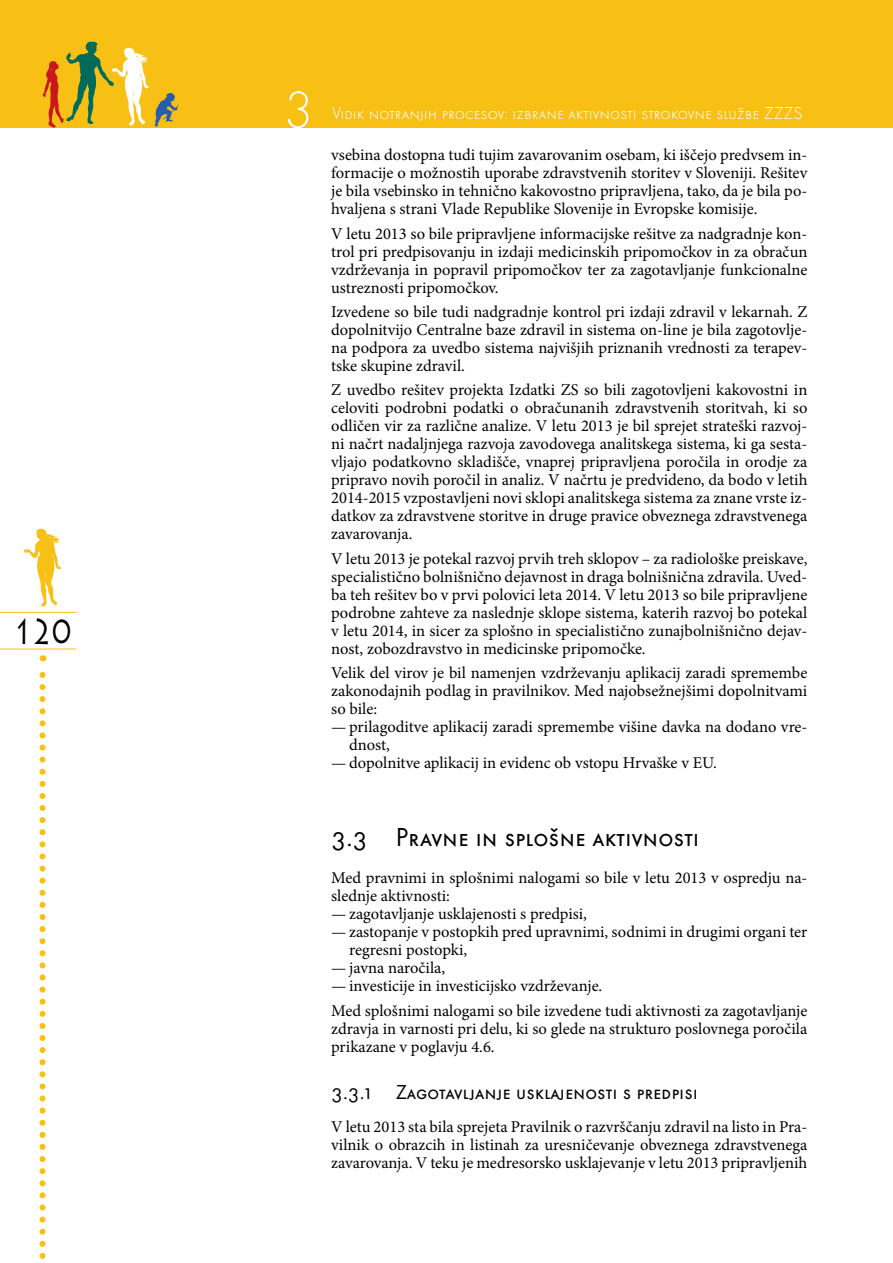
<style>
.page{position:relative;width:893px;height:1263px;background:#fff}
.page>*{position:absolute;margin:0;border:0;box-sizing:border-box;transform-origin:0 0}
.t1{font:54px "Futura SCTEE Ligh";color:#fff}
.t2{font:36px "Lithos Pro";color:#000;scale:.75 1}
.t3{font:27px "Futura SCTEE";color:#000}
.t4{font:21px "Futura SCTEE";color:#000}
.t5{font:18px "Futura SCTEE Ligh";color:#fff}
.t6{font:16.5px/18px "Minion Pro";color:#000;text-align:justify}
</style>
<div class="page">
<div style="left:0;top:0;width:893px;height:128px;background:#f8c014"></div>
<svg style="left:42px;top:42px;width:107px;height:86px"></svg>
<svg style="left:155px;top:93px;width:24px;height:34px"></svg>
<svg style="left:40px;top:655px;width:6px;height:601px"></svg>
<hr style="left:0;top:612px;width:77px;height:1px;background:#f8c014">
<hr style="left:0;top:649px;width:77px;height:1px;background:#f8c014">
<svg style="left:24px;top:529px;width:37px;height:77px"></svg>
<p class="t2" style="left:14px;top:611px;width:78px">120</p>
<h1 class="t1" style="left:284px;top:72px;width:32px">3</h1>
<p class="t5" style="left:332px;top:103px;width:472px">Vidik notranjih procesov: izbrane aktivnosti strokovne službe ZZZS</p>
<p class="t6" style="left:331px;top:146px;width:478px">vsebina dostopna tudi tujim zavarovanim osebam, ki iščejo predvsem in&shy;formacije o možnostih uporabe zdravstvenih storitev v Sloveniji. Rešitev je bila vsebinsko in tehnično kakovostno pripravljena, tako, da je bila po&shy;hvaljena s strani Vlade Republike Slovenije in Evropske komisije.</p>
<p class="t6" style="left:331px;top:224px;width:478px">V letu 2013 so bile pripravljene informacijske rešitve za nadgradnje kon&shy;trol pri predpisovanju in izdaji medicinskih pripomočkov in za obračun vzdrževanja in popravil pripomočkov ter za zagotavljanje funkcionalne ustreznosti pripomočkov.</p>
<p class="t6" style="left:331px;top:303px;width:478px">Izvedene so bile tudi nadgradnje kontrol pri izdaji zdravil v lekarnah. Z dopolnitvijo Centralne baze zdravil in sistema on-line je bila zagotovlje&shy;na podpora za uvedbo sistema najvišjih priznanih vrednosti za terapev&shy;tske skupine zdravil.</p>
<p class="t6" style="left:331px;top:381px;width:478px">Z uvedbo rešitev projekta Izdatki ZS so bili zagotovljeni kakovostni in celoviti podrobni podatki o obračunanih zdravstvenih storitvah, ki so odličen vir za različne analize. V letu 2013 je bil sprejet strateški razvoj&shy;ni načrt nadaljnjega razvoja zavodovega analitskega sistema, ki ga sesta&shy;vljajo podatkovno skladišče, vnaprej pripravljena poročila in orodje za pripravo novih poročil in analiz. V načrtu je predvideno, da bodo v letih 2014-2015 vzpostavljeni novi sklopi analitskega sistema za znane vrste iz&shy;datkov za zdravstvene storitve in druge pravice obveznega zdravstvenega zavarovanja.</p>
<p class="t6" style="left:331px;top:550px;width:478px">V letu 2013 je potekal razvoj prvih treh sklopov – za radiološke preiskave, specialistično bolnišnično dejavnost in draga bolnišnična zdravila. Uved&shy;ba teh rešitev bo v prvi polovici leta 2014. V letu 2013 so bile pripravljene podrobne zahteve za naslednje sklope sistema, katerih razvoj bo potekal v letu 2014, in sicer za splošno in specialistično zunajbolnišnično dejav&shy;nost, zobozdravstvo in medicinske pripomočke.</p>
<p class="t6" style="left:331px;top:664px;width:478px">Velik del virov je bil namenjen vzdrževanju aplikacij zaradi spremembe zakonodajnih podlag in pravilnikov. Med najobsežnejšimi dopolnitvami so bile:</p>
<p class="t6" style="left:349px;top:718px;width:460px;text-indent:-18px">— prilagoditve aplikacij zaradi spremembe višine davka na dodano vre&shy;dnost,</p>
<p class="t6" style="left:331px;top:754px;width:387px">— dopolnitve aplikacij in evidenc ob vstopu Hrvaške v EU.</p>
<p class="t3" style="left:331px;top:822px;width:370px">3.3 Pravne in splošne aktivnosti</p>
<p class="t6" style="left:331px;top:869px;width:478px">Med pravnimi in splošnimi nalogami so bile v letu 2013 v ospredju na&shy;slednje aktivnosti:</p>
<p class="t6" style="left:331px;top:905px;width:257px">— zagotavljanje usklajenosti s predpisi,</p>
<p class="t6" style="left:349px;top:923px;width:460px;text-indent:-18px">— zastopanje v postopkih pred upravnimi, sodnimi in drugimi organi ter regresni postopki,</p>
<p class="t6" style="left:331px;top:959px;width:116px">— javna naročila,</p>
<p class="t6" style="left:331px;top:974px;width:478px;line-height:24.3px">— investicije in investicijsko vzdrževanje.<br>Med splošnimi nalogami so bile izvedene tudi aktivnosti za zagotavljanje</p>
<p class="t6" style="left:331px;top:1019px;width:478px">zdravja in varnosti pri delu, ki so glede na strukturo poslovnega poročila prikazane v poglavju 4.6.</p>
<p class="t4" style="left:331px;top:1080px;width:368px">3.3.1 Zagotavljanje usklajenosti s predpisi</p>
<p class="t6" style="left:331px;top:1118px;width:478px">V letu 2013 sta bila sprejeta Pravilnik o razvrščanju zdravil na listo in Pra&shy;vilnik o obrazcih in listinah za uresničevanje obveznega zdravstvenega zavarovanja. V teku je medresorsko usklajevanje v letu 2013 pripravljenih</p>
</div>
